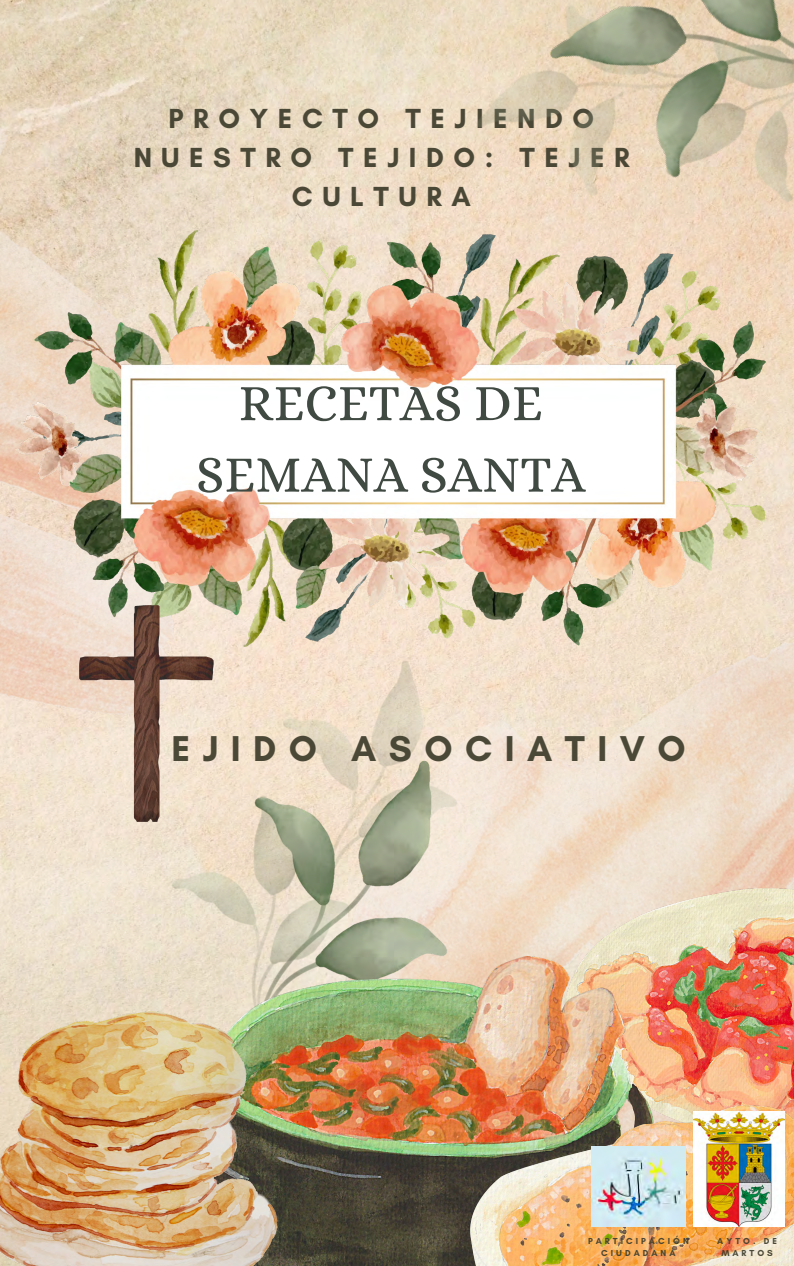
<style>
.page{position:relative;width:794px;height:1266px;background:#fff}
.page>*{position:absolute;margin:0;border:0;box-sizing:border-box;transform-origin:0 0}
.t1{font:52.05px/71.4px "Alice";color:#404942;text-align:center}
.t2{font:700 36.6px "Glacial Indifference";letter-spacing:.34em;color:#42402f}
.t3{font:700 28.12px/38.8px "Glacial Indifference";letter-spacing:.34em;color:#42402f;text-align:center}
.t4{font:700 8.85px/12.2px "Glacial Indifference";letter-spacing:.34em;color:#42402f;text-align:center}
</style>
<div class="page">
<img style="left:0;top:0;width:793px;height:1011px">
<img style="left:326px;top:573px;width:467px;height:383px">
<img style="left:171px;top:660px;width:286px;height:351px">
<img style="left:565px;top:888px;width:228px;height:218px">
<img style="left:183px;top:956px;width:470px;height:310px">
<img style="left:0;top:1011px;width:277px;height:255px">
<img style="left:470px;top:1106px;width:323px;height:160px">
<img style="left:0;top:0;width:286px;height:834px">
<img style="left:16px;top:231px;width:749px;height:415px">
<img style="left:447px;top:0;width:346px;height:321px">
<img style="left:692px;top:1111px;width:92px;height:115px">
<img style="left:79px;top:606px;width:134px;height:215px">
<img style="left:590px;top:1147px;width:95px;height:79px">
<p class="t3" style="left:133px;top:99px;width:498px">PROYECTO TEJIENDO<br>NUESTRO TEJIDO: TEJER<br>CULTURA</p>
<p class="t1" style="left:196px;top:367px;width:391px">RECETAS DE<br>SEMANA SANTA</p>
<h2 class="t2" style="left:171px;top:726px;width:515px">EJIDO ASOCIATIVO</h2>
<p class="t4" style="left:587px;top:1234px;width:102px">PARTICIPACIÓN<br>CIUDADANA</p>
<p class="t4" style="left:716px;top:1234px;width:61px">AYTO. DE<br>MARTOS</p>
</div>
